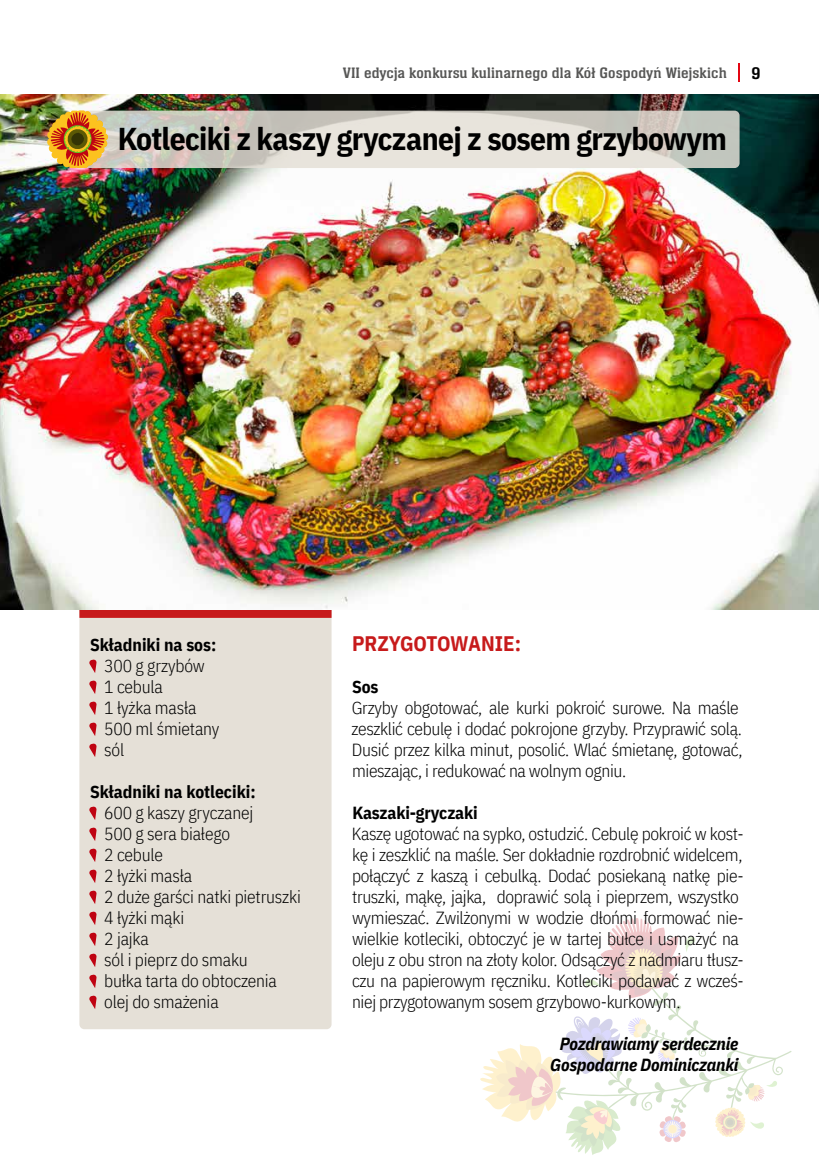
<style>
.page{position:relative;width:819px;height:1166px;background:#fff}
.page>*{position:absolute;margin:0;border:0;box-sizing:border-box;transform-origin:0 0}
.t1{font:700 31.5px "IBM Plex Sans Cond";letter-spacing:-.02em;color:#000}
.t2{font:700 21px "IBM Plex Sans Cond";letter-spacing:-.005em;color:#c71a1b}
.t3{font:300 17.5px/21px "IBM Plex Sans Cond";letter-spacing:-.02em;color:#000}
.t4{font:700 17.5px "IBM Plex Sans Cond";color:#000}
.t5{font:italic 700 17.5px/21px "IBM Plex Sans Cond";letter-spacing:-.01em;color:#000;text-align:center}
.t6{font:17.5px "Neue Aachen Pro";color:#000}
.t7{font:15.75px "Neue Aachen Pro";letter-spacing:.01em;color:#575756}
</style>
<div class="page">
<svg style="left:480px;top:918px;width:311px;height:237px"></svg>
<div style="left:79px;top:618px;width:252px;height:411px;background:#e5e0d7"></div>
<svg style="left:89px;top:659px;width:8px;height:14px"></svg>
<svg style="left:89px;top:680px;width:8px;height:14px"></svg>
<svg style="left:89px;top:701px;width:8px;height:14px"></svg>
<svg style="left:89px;top:722px;width:8px;height:14px"></svg>
<svg style="left:89px;top:743px;width:8px;height:14px"></svg>
<svg style="left:89px;top:806px;width:8px;height:14px"></svg>
<svg style="left:89px;top:827px;width:8px;height:14px"></svg>
<svg style="left:89px;top:848px;width:8px;height:14px"></svg>
<svg style="left:89px;top:869px;width:8px;height:14px"></svg>
<svg style="left:89px;top:890px;width:8px;height:14px"></svg>
<svg style="left:89px;top:911px;width:8px;height:14px"></svg>
<svg style="left:89px;top:932px;width:8px;height:14px"></svg>
<svg style="left:89px;top:953px;width:8px;height:14px"></svg>
<svg style="left:89px;top:974px;width:8px;height:14px"></svg>
<svg style="left:89px;top:995px;width:8px;height:14px"></svg>
<div style="left:79px;top:609px;width:252px;height:9px;background:#c71a1b"></div>
<img style="left:0;top:94px;width:819px;height:515px">
<svg style="left:47px;top:111px;width:692px;height:57px;background:#d6cdbe"></svg>
<svg style="left:738px;top:63px;width:1px;height:19px"></svg>
<p class="t7" style="left:343px;top:64px;width:385px">VII edycja konkursu kulinarnego dla Kół Gospodyń Wiejskich</p>
<p class="t6" style="left:751px;top:63px;width:11px">9</p>
<h1 class="t1" style="left:118px;top:114px;width:610px">Kotleciki z kaszy gryczanej z sosem grzybowym</h1>
<p class="t4" style="left:90px;top:631px;width:128px">Składniki na sos:</p>
<p class="t3" style="left:104px;top:654px;width:117px">300 g grzybów<br>1 cebula<br>1 łyżka masła<br>500 ml śmietany sól</p>
<p class="t4" style="left:90px;top:778px;width:167px">Składniki na kotleciki:</p>
<p class="t3" style="left:104px;top:801px;width:198px">600 g kaszy gryczanej<br>500 g sera białego<br>2 cebule<br>2 łyżki masła<br>2 duże garści natki pietruszki<br>4 łyżki mąki<br>2 jajka<br>sól i pieprz do smaku<br>bułka tarta do obtoczenia olej do smażenia</p>
<p class="t2" style="left:352px;top:627px;width:170px">PRZYGOTOWANIE:</p>
<p class="t4" style="left:352px;top:673px;width:28px">Sos</p>
<p class="t3" style="left:351px;top:696px;width:392px">Grzyby obgotować, ale kurki pokroić surowe. Na maśle zeszklić cebulę i dodać pokrojone grzyby. Przyprawić solą.<br>Dusić przez kilka minut, posolić. Wlać śmietanę, gotować, mieszając, i redukować na wolnym ogniu.</p>
<p class="t4" style="left:352px;top:799px;width:127px">Kaszaki-gryczaki</p>
<p class="t3" style="left:352px;top:822px;width:393px">Kaszę ugotować na sypko, ostudzić. Cebulę pokroić w kost&shy;kę i zeszklić na maśle. Ser dokładnie rozdrobnić widelcem, połączyć z kaszą i cebulką. Dodać posiekaną natkę pie&shy;truszki, mąkę, jajka, doprawić solą i pieprzem, wszystko wymieszać. Zwilżonymi w wodzie dłońmi formować nie&shy;wielkie kotleciki, obtoczyć je w tartej bułce i usmażyć na oleju z obu stron na złoty kolor. Odsączyć z nadmiaru tłusz&shy;czu na papierowym ręczniku. Kotleciki podawać z wcześ&shy;niej przygotowanym sosem grzybowo-kurkowym.</p>
<p class="t5" style="left:550px;top:1032px;width:190px">Pozdrawiamy serdecznie<br>Gospodarne Dominiczanki</p>
</div>
